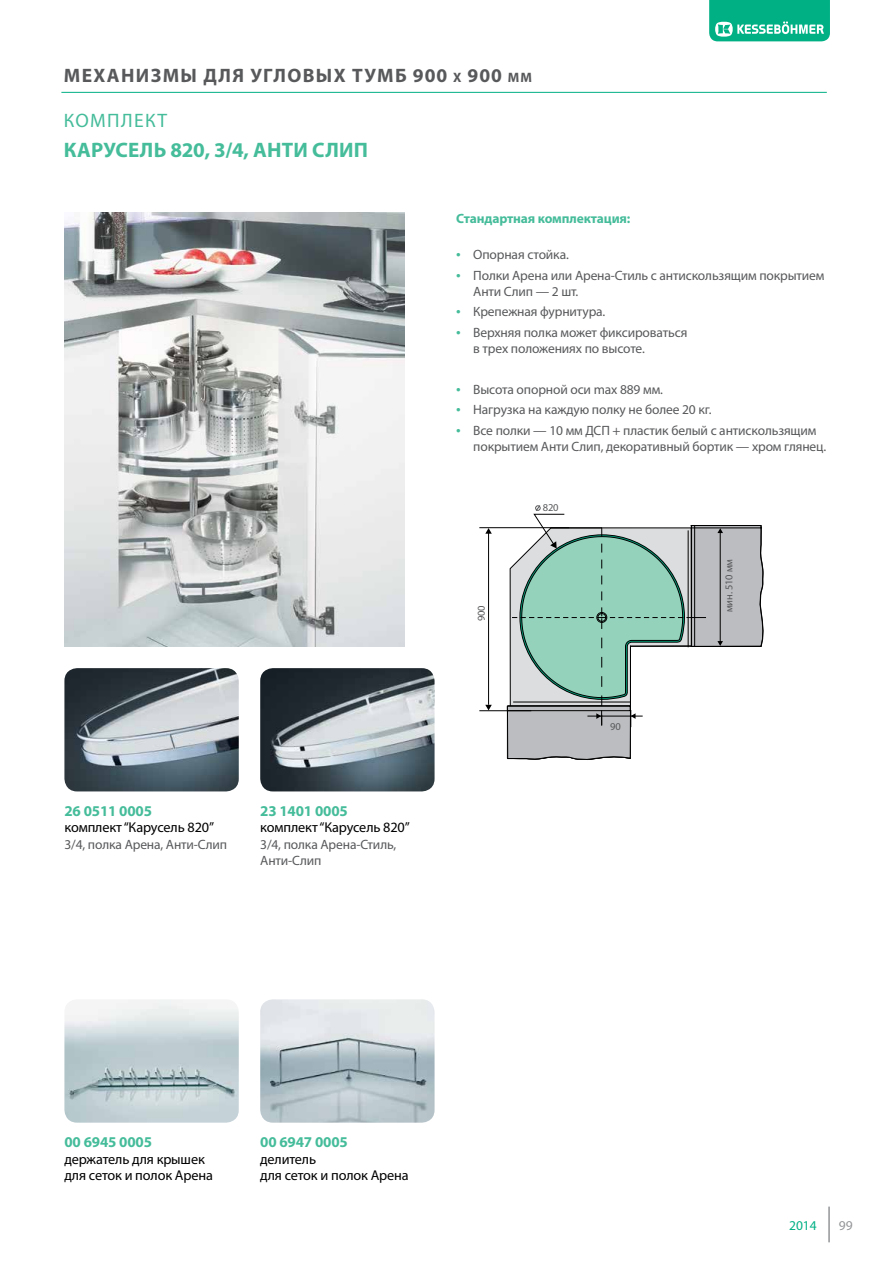
<style>
.page{position:relative;width:893px;height:1263px;background:#fff}
.page>*{position:absolute;margin:0;border:0;box-sizing:border-box;transform-origin:0 0}
._80_mini{font:700 21px "Myriad Pro";letter-spacing:.01em;color:#45bc9a}
.t1{font:700 19.5px "Myriad Pro";letter-spacing:.07em;color:#58595b}
._80_mini-2{font:19.5px "Myriad Pro";letter-spacing:.07em;color:#45bc9a}
.ARTICL{font:700 15px "Myriad Pro";letter-spacing:-.01em;color:#45bc9a}
._80_mini-3{font:14.25px/16.5px "Myriad Pro";letter-spacing:-.01em;color:#000}
._80_mini-4{font:13.5px/16.2px "Myriad Pro";letter-spacing:-.01em;color:#58595b}
._80_mini-5{font:700 13.5px "Myriad Pro";letter-spacing:-.01em;color:#45bc9a}
.t2{font:13.5px "Myriad Pro";color:#00b085}
.t3{font:13.5px "Myriad Pro";color:#939598}
._80_mini-6{font:10.5px "Myriad Pro";letter-spacing:-.01em;color:#58595b}
.s1{font-style:inherit}
.s2{font-size:13.65px}
.s3{font-size:16.5px;color:#45bc9a}
</style>
<div class="page">
<hr style="left:479px;top:710px;width:52px;height:1px;background:#000">
<hr style="left:479px;top:527px;width:90px;height:1px;background:#000">
<hr style="left:488px;top:530px;width:1px;height:175px;background:#000">
<svg style="left:485px;top:528px;width:7px;height:6px"></svg>
<svg style="left:485px;top:705px;width:7px;height:5px"></svg>
<svg style="left:507px;top:505px;width:257px;height:255px"></svg>
<hr style="left:61px;top:92px;width:766px;height:1px;background:#00b085">
<img style="left:64px;top:213px;width:341px;height:433px">
<img style="left:260px;top:999px;width:175px;height:124px">
<img style="left:64px;top:1000px;width:175px;height:123px">
<img style="left:64px;top:668px;width:175px;height:123px">
<img style="left:260px;top:668px;width:175px;height:123px">
<svg style="left:709px;top:0;width:121px;height:41px"></svg>
<hr style="left:828px;top:1206px;width:2px;height:36px;background:#939598">
<p class="t1" style="left:64px;top:63px;width:469px">МЕХАНИЗМЫ ДЛЯ УГЛОВЫХ ТУМБ <span class="s1">900</span> <span class="s2">х</span> <span class="s1">900</span> <span class="s2">мм</span></p>
<p class="_80_mini-2" style="left:64px;top:109px;width:105px">КОМПЛЕКТ</p>
<p class="_80_mini" style="left:64px;top:137px;width:306px">КАРУСЕЛЬ 820, 3/4, АНТИ СЛИП</p>
<p class="_80_mini-5" style="left:456px;top:209px;width:176px">Стандартная комплектация:</p>
<p class="_80_mini-4" style="left:456px;top:246px;width:114px"><span class="s3">•</span> Опорная стойка.</p>
<p class="_80_mini-4" style="left:473px;top:267px;width:353px;text-indent:-17px"><span class="s3">•</span> Полки Арена или Арена-Стиль с антискользящим покрытием<br>Анти Слип — 2 шт.</p>
<p class="_80_mini-4" style="left:456px;top:303px;width:151px"><span class="s3">•</span> Крепежная фурнитура.</p>
<p class="_80_mini-4" style="left:473px;top:324px;width:216px;text-indent:-17px"><span class="s3">•</span> Верхняя полка может фиксироваться в трех положениях по высоте.</p>
<p class="_80_mini-4" style="left:456px;top:381px;width:208px"><span class="s3">•</span> Высота опорной оси max 889 мм.</p>
<p class="_80_mini-4" style="left:456px;top:401px;width:257px"><span class="s3">•</span> Нагрузка на каждую полку не более 20 кг.</p>
<p class="_80_mini-4" style="left:473px;top:422px;width:355px;text-indent:-17px"><span class="s3">•</span> Все полки — 10 мм ДСП + пластик белый с антискользящим покрытием Анти Слип, декоративный бортик — хром глянец.</p>
<p class="ARTICL" style="left:64px;top:801px;width:89px">26 0511 0005</p>
<p class="_80_mini-3" style="left:64px;top:819px;width:151px">комплект “Карусель 820”</p>
<p class="_80_mini-4" style="left:64px;top:836px;width:164px">3/4, полка Арена, Анти-Слип</p>
<p class="ARTICL" style="left:260px;top:801px;width:89px">23 1401 0005</p>
<p class="_80_mini-3" style="left:260px;top:819px;width:151px">комплект “Карусель 820”</p>
<p class="_80_mini-4" style="left:260px;top:836px;width:138px">3/4, полка Арена-Стиль,<br>Анти-Слип</p>
<p class="_80_mini-6" style="left:475px;top:621px;width:17px;rotate:-90deg">900</p>
<p class="_80_mini-6" style="left:543px;top:501px;width:17px">820</p>
<p class="_80_mini-6" style="left:610px;top:720px;width:12px">90</p>
<p class="_80_mini-6" style="left:723px;top:612px;width:55px;rotate:-90deg">мин. 510 мм</p>
<p class="ARTICL" style="left:64px;top:1132px;width:89px">00 6945 0005</p>
<p class="_80_mini-3" style="left:64px;top:1150px;width:142px">держатель для крышек</p>
<p class="_80_mini-3" style="left:64px;top:1167px;width:150px">для сеток и полок Арена</p>
<p class="ARTICL" style="left:260px;top:1132px;width:89px">00 6947 0005</p>
<p class="_80_mini-3" style="left:260px;top:1150px;width:150px">делитель<br>для сеток и полок Арена</p>
<p class="t2" style="left:789px;top:1217px;width:29px">2014</p>
<p class="t3" style="left:839px;top:1217px;width:15px">99</p>
</div>
